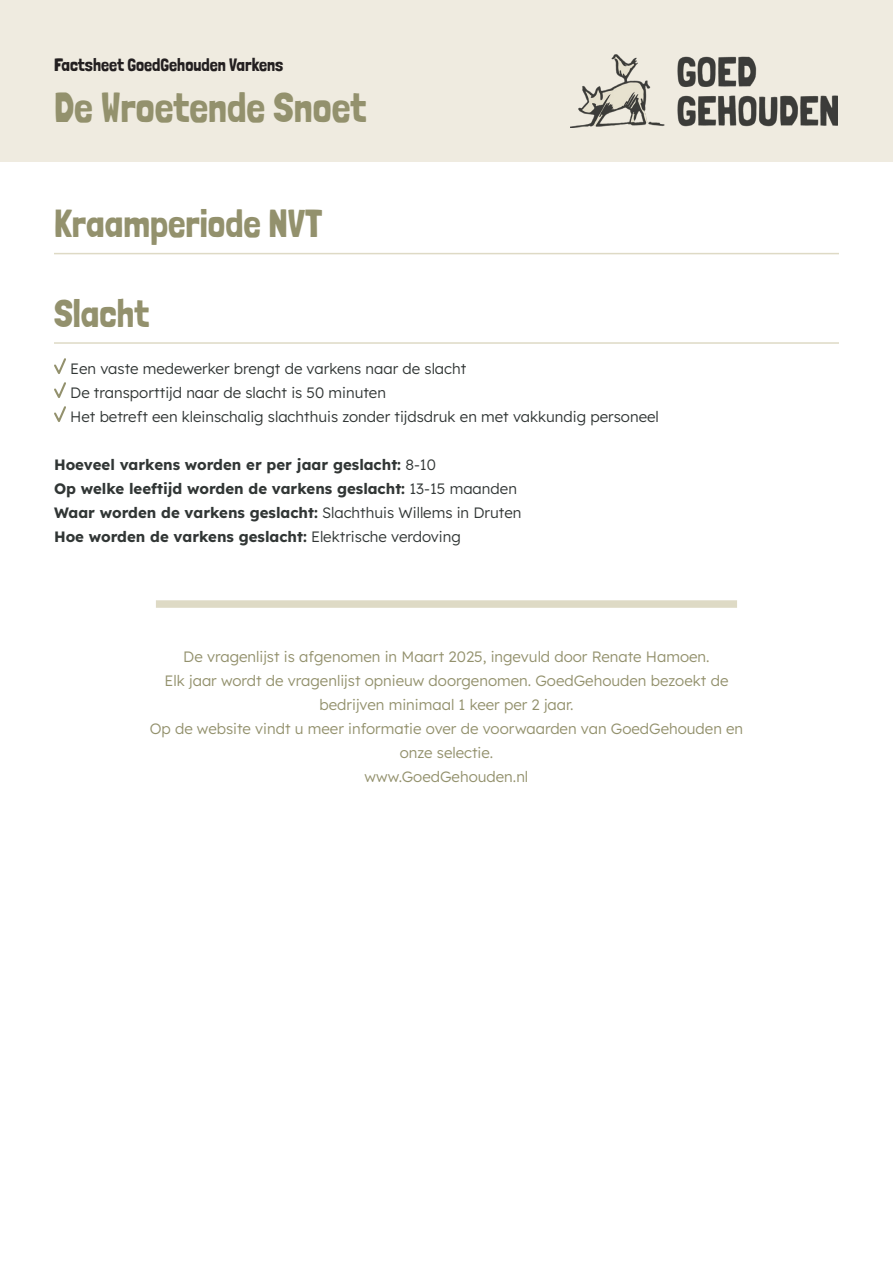
<style>
.page{position:relative;width:893px;height:1263px;background:#fff}
.page>*{position:absolute;margin:0;border:0;box-sizing:border-box;transform-origin:0 0}
.t1{font:42px "Londrina Solid";color:#93916d}
.Hoofdstuktitel{font:39px "Londrina Solid";color:#93916d}
.Body_tekst{font:18px "Londrina Solid";color:#231f20}
.Body_tekst-2{font:300 15px/24px "Lexend";color:#93916d;text-align:center}
.Body_tekst-3{font:700 15px "Lexend";color:#313635}
.Body_tekst-4{font:300 15px "Lexend";color:#313635}
.s1{font-weight:300}
</style>
<div class="page">
<hr style="left:54px;top:253px;width:785px;height:1px;background:#dedac5">
<hr style="left:54px;top:342px;width:785px;height:2px;background:#dedac5">
<svg style="left:54px;top:358px;width:12px;height:64px"></svg>
<div style="left:156px;top:600px;width:581px;height:8px;background:#dedac5"></div>
<div style="left:0;top:0;width:893px;height:162px;background:#efebe0"></div>
<img style="left:570px;top:54px;width:267px;height:73px">
<p class="Body_tekst" style="left:54px;top:54px;width:231px">Factsheet GoedGehouden Varkens</p>
<p class="t1" style="left:54px;top:83px;width:314px">De Wroetende Snoet</p>
<p class="Hoofdstuktitel" style="left:54px;top:200px;width:270px">Kraamperiode NVT</p>
<p class="Hoofdstuktitel" style="left:54px;top:290px;width:97px">Slacht</p>
<p class="Body_tekst-4" style="left:70px;top:358px;width:398px">Een vaste medewerker brengt de varkens naar de slacht</p>
<p class="Body_tekst-4" style="left:70px;top:382px;width:317px">De transporttijd naar de slacht is 50 minuten</p>
<p class="Body_tekst-4" style="left:70px;top:406px;width:590px">Het betreft een kleinschalig slachthuis zonder tijdsdruk en met vakkundig personeel</p>
<p class="Body_tekst-3" style="left:54px;top:453px;width:383px">Hoeveel varkens worden er per jaar geslacht: <span class="s1">8-10</span></p>
<p class="Body_tekst-3" style="left:54px;top:477px;width:464px">Op welke leeftijd worden de varkens geslacht: <span class="s1">13-15 maanden</span></p>
<p class="Body_tekst-3" style="left:54px;top:501px;width:469px">Waar worden de varkens geslacht: <span class="s1">Slachthuis Willems in Druten</span></p>
<p class="Body_tekst-3" style="left:54px;top:525px;width:408px">Hoe worden de varkens geslacht: <span class="s1">Elektrische verdoving</span></p>
<p class="Body_tekst-2" style="left:165px;top:644px;width:565px">De vragenlijst is afgenomen in Maart 2025, ingevuld door Renate Hamoen.<br>Elk jaar wordt de vragenlijst opnieuw doorgenomen. GoedGehouden bezoekt de bedrijven minimaal 1 keer per 2 jaar.</p>
<p class="Body_tekst-2" style="left:150px;top:716px;width:595px">Op de website vindt u meer informatie over de voorwaarden van GoedGehouden en onze selectie.</p>
<p class="Body_tekst-2" style="left:365px;top:764px;width:165px">www.GoedGehouden.nl</p>
</div>
